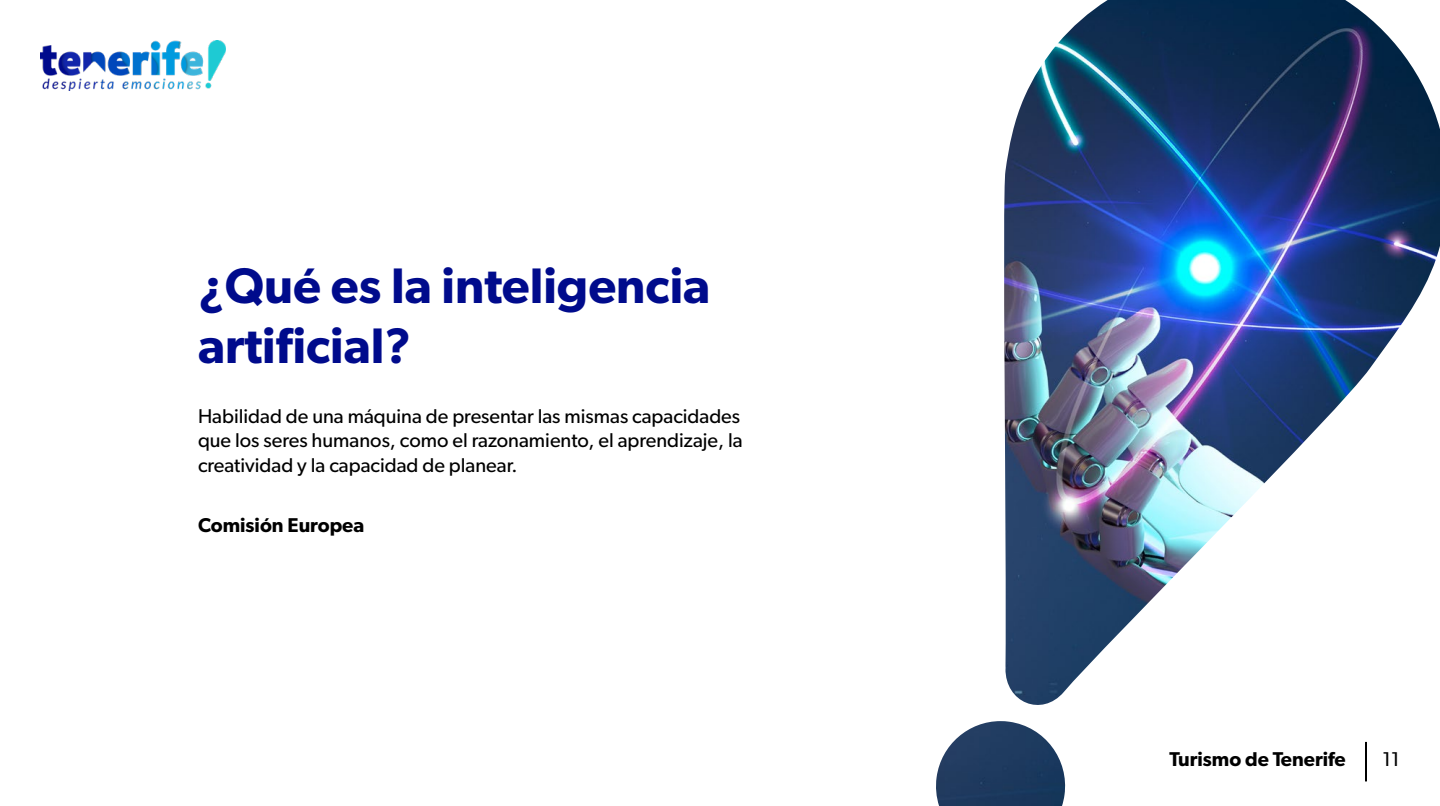
<style>
.page{position:relative;width:1440px;height:806px;background:#fff}
.page>*{position:absolute;margin:0;border:0;box-sizing:border-box;transform-origin:0 0}
.t1{font:600 50px/60px "Gibson";color:#000b8c}
.t2{font:20px/24px "Gibson";color:#000}
.t3{font:600 20px "Gibson";color:#000}
</style>
<div class="page">
<img style="left:40px;top:40px;width:186px;height:51px">
<img style="left:936px;top:0;width:504px;height:805px">
<h1 class="t1" style="left:198px;top:255px;width:514px">¿Qué es la inteligencia artificial?</h1>
<p class="t2" style="left:198px;top:404px;width:546px">Habilidad de una máquina de presentar las mismas capacidades que los seres humanos, como el razonamiento, el aprendizaje, la creatividad y la capacidad de planear.</p>
<p class="t3" style="left:198px;top:512px;width:168px">Comisión Europea</p>
<p class="t3" style="left:1169px;top:746px;width:178px">Turismo de Tenerife</p>
<p class="t2" style="left:1383px;top:746px;width:19px">11</p>
</div>
